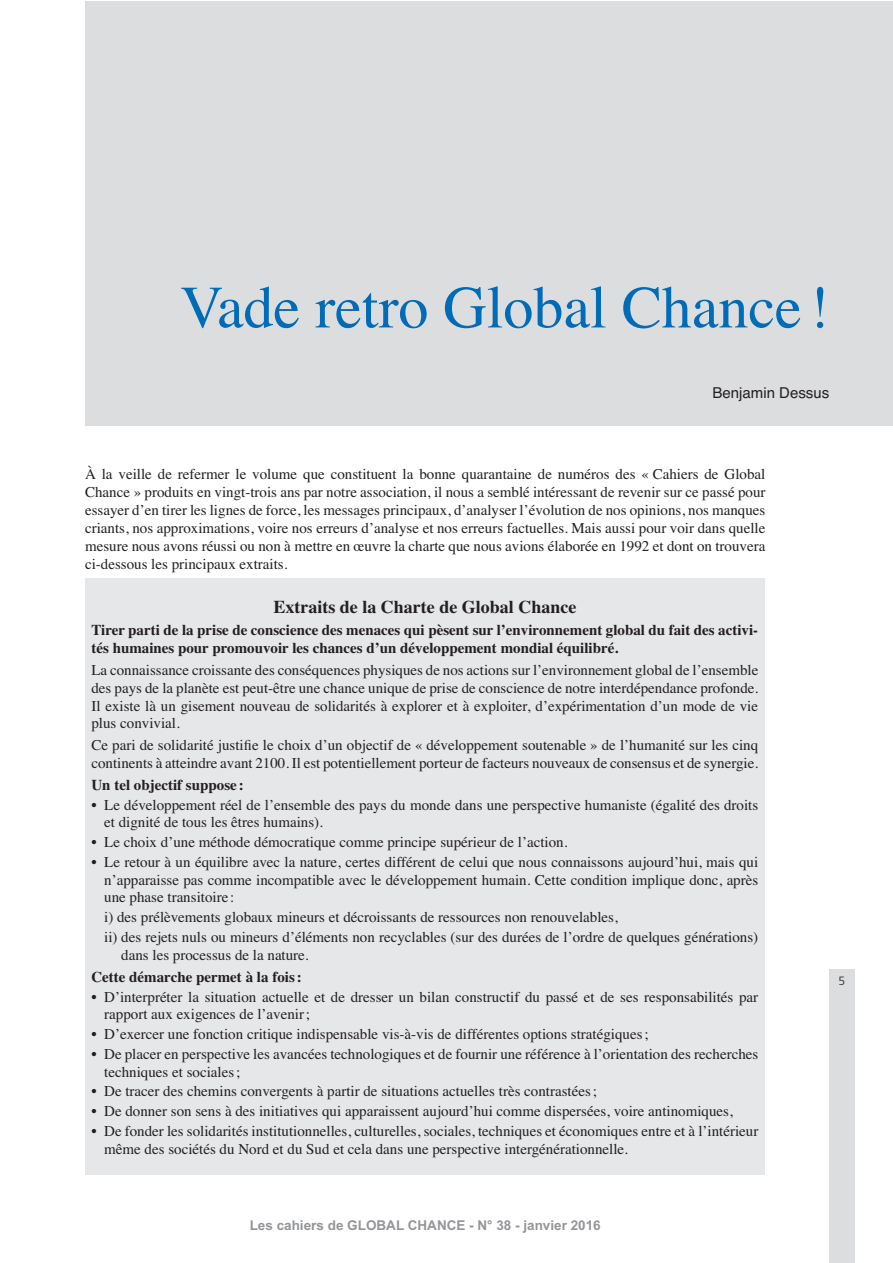
<style>
.page{position:relative;width:893px;height:1263px;background:#fff}
.page>*{position:absolute;margin:0;border:0;box-sizing:border-box;transform-origin:0 0}
.t1{font:60px "Times";color:#006bb6}
.t2{font:700 18px "Times";color:#231f20}
.t3{font:15px/17.7px "Times";color:#231f20}
.t4{font:700 15px/17.7px "Times";color:#231f20}
.t5{font:15px "Helvetica";color:#231f20}
.t6{font:700 13.5px "Arial";color:#939598}
.t7{font:300 12px "Frutiger";color:#231f20}
</style>
<div class="page">
<div style="left:829px;top:969px;width:26px;height:294px;background:#dcddde"></div>
<div style="left:85px;top:1px;width:807px;height:424px;background:#dcddde"></div>
<div style="left:85px;top:578px;width:680px;height:597px;background:#e6e7e8"></div>
<h1 class="t1" style="left:180px;top:251px;width:650px">Vade retro Global Chance !</h1>
<p class="t5" style="left:712px;top:381px;width:118px">Benjamin Dessus</p>
<p class="t3" style="left:85px;top:464px;width:682px;text-align:justify">À la veille de refermer le volume que constituent la bonne quarantaine de numéros des « Cahiers de Global Chance » produits en vingt-trois ans par notre association, il nous a semblé intéressant de revenir sur ce passé pour essayer d’en tirer les lignes de force, les messages principaux, d’analyser l’évolution de nos opinions, nos manques criants, nos approximations, voire nos erreurs d’analyse et nos erreurs factuelles. Mais aussi pour voir dans quelle mesure nous avons réussi ou non à mettre en œuvre la charte que nous avions élaborée en 1992 et dont on trouvera ci-dessous les principaux extraits.</p>
<p class="t2" style="left:273px;top:590px;width:304px">Extraits de la Charte de Global Chance</p>
<p class="t4" style="left:91px;top:620px;width:668px">Tirer parti de la prise de conscience des menaces qui pèsent sur l’environnement global du fait des activi&shy;tés humaines pour promouvoir les chances d’un développement mondial équilibré.</p>
<p class="t3" style="left:91px;top:660px;width:668px;text-align:justify">La connaissance croissante des conséquences physiques de nos actions sur l’environnement global de l’ensemble des pays de la planète est peut-être une chance unique de prise de conscience de notre interdépendance profonde.<br>Il existe là un gisement nouveau de solidarités à explorer et à exploiter, d’expérimentation d’un mode de vie plus convivial.</p>
<p class="t3" style="left:91px;top:735px;width:668px">Ce pari de solidarité justifie le choix d’un objectif de « développement soutenable » de l’humanité sur les cinq continents à atteindre avant 2100. Il est potentiellement porteur de facteurs nouveaux de consensus et de synergie.</p>
<p class="t4" style="left:91px;top:774px;width:154px">Un tel objectif suppose :</p>
<p class="t3" style="left:104px;top:794px;width:656px;text-indent:-13px">• Le développement réel de l’ensemble des pays du monde dans une perspective humaniste (égalité des droits et dignité de tous les êtres humains).</p>
<p class="t3" style="left:91px;top:832px;width:477px">• Le choix d’une méthode démocratique comme principe supérieur de l’action.</p>
<p class="t3" style="left:104px;top:852px;width:656px;text-align:justify;text-indent:-13px">• Le retour à un équilibre avec la nature, certes différent de celui que nous connaissons aujourd’hui, mais qui n’apparaisse pas comme incompatible avec le développement humain. Cette condition implique donc, après une phase transitoire :</p>
<p class="t3" style="left:104px;top:906px;width:656px;line-height:19.8px">i) des prélèvements globaux mineurs et décroissants de ressources non renouvelables,<br>ii) des rejets nuls ou mineurs d’éléments non recyclables (sur des durées de l’ordre de quelques générations)</p>
<p class="t3" style="left:121px;top:945px;width:189px">dans les processus de la nature.</p>
<p class="t4" style="left:91px;top:966px;width:212px">Cette démarche permet à la fois :</p>
<p class="t3" style="left:104px;top:986px;width:656px;text-indent:-13px">• D’interpréter la situation actuelle et de dresser un bilan constructif du passé et de ses responsabilités par rapport aux exigences de l’avenir ;</p>
<p class="t3" style="left:91px;top:1024px;width:559px">• D’exercer une fonction critique indispensable vis-à-vis de différentes options stratégiques ;</p>
<p class="t3" style="left:104px;top:1044px;width:656px;text-indent:-13px">• De placer en perspective les avancées technologiques et de fournir une référence à l’orientation des recherches techniques et sociales ;</p>
<p class="t3" style="left:91px;top:1081px;width:507px">• De tracer des chemins convergents à partir de situations actuelles très contrastées ;</p>
<p class="t3" style="left:91px;top:1101px;width:643px">• De donner son sens à des initiatives qui apparaissent aujourd’hui comme dispersées, voire antinomiques,</p>
<p class="t3" style="left:104px;top:1121px;width:656px;text-indent:-13px">• De fonder les solidarités institutionnelles, culturelles, sociales, techniques et économiques entre et à l’intérieur même des sociétés du Nord et du Sud et cela dans une perspective intergénérationnelle.</p>
<p class="t6" style="left:250px;top:1217px;width:353px">Les cahiers de GLOBAL CHANCE - N° 38 - janvier 2016</p>
<p class="t7" style="left:839px;top:974px;width:8px">5</p>
</div>
